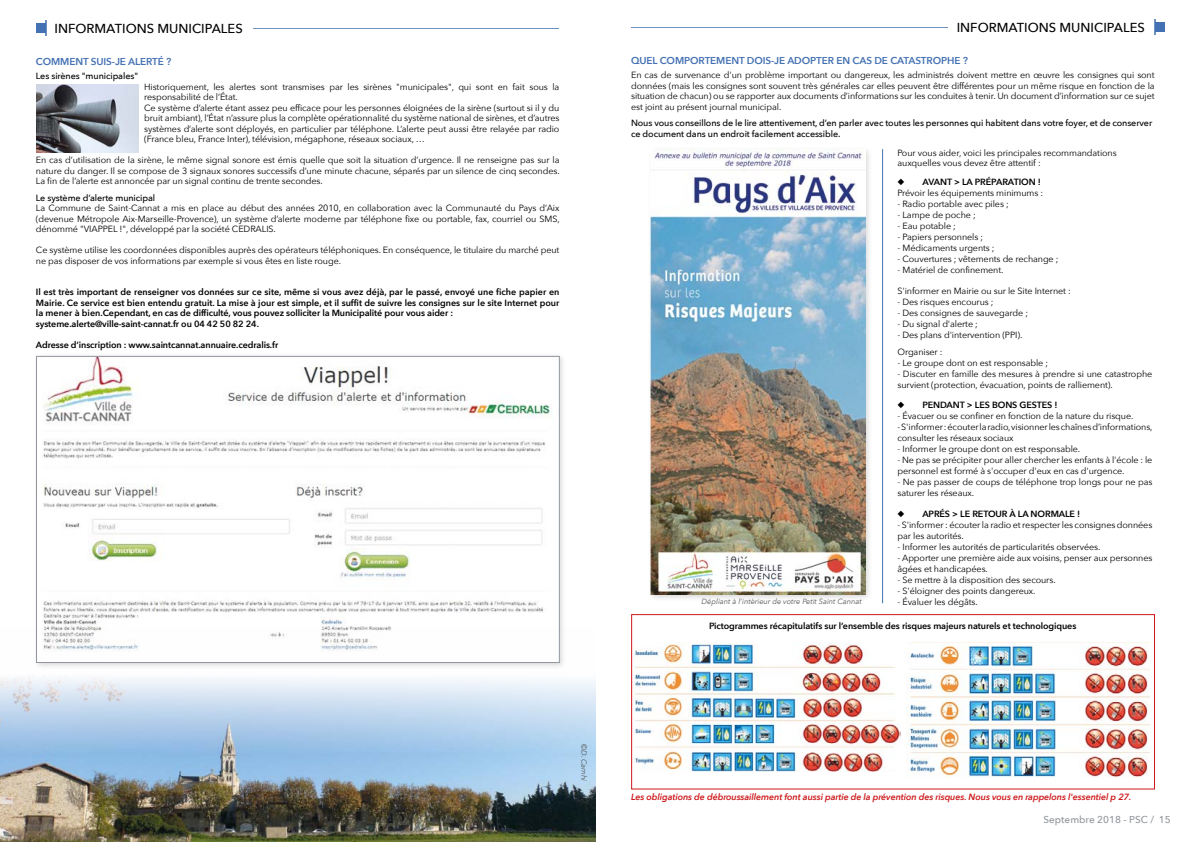
<style>
.page{position:relative;width:1191px;height:842px;background:#fff}
.page>*{position:absolute;margin:0;border:0;box-sizing:border-box;transform-origin:0 0}
.t1{font:500 13px "Avenir Next";color:#000}
.t2{font:600 10px "Avenir Next";letter-spacing:-.01em;color:#4471b3}
.t3{font:500 10px "Avenir Next";color:#92979d}
.t4{font:9px/10.5px "Avenir Next";letter-spacing:-.01em;color:#000}
.t5{font:600 9px/10.5px "Avenir Next";letter-spacing:-.01em;color:#000}
.t6{font:500 9px/10.5px "Avenir Next";letter-spacing:-.01em;color:#000}
.t7{font:italic 600 9px "Avenir Next";letter-spacing:-.01em;color:#cd171a}
.t8{font:italic 7.5px "Avenir Next";color:#575756}
.s1{font-weight:600}
</style>
<div class="page">
<svg style="left:45px;top:21px;width:2px;height:15px"></svg>
<hr style="left:253px;top:28px;width:305px;height:1px;background:#6e92c1">
<div style="left:36px;top:23px;width:9px;height:10px;background:#4471b3"></div>
<svg style="left:1154px;top:20px;width:1px;height:15px"></svg>
<hr style="left:631px;top:27px;width:316px;height:1px;background:#6e92c1">
<div style="left:1155px;top:23px;width:9px;height:9px;background:#4471b3"></div>
<div style="left:647px;top:146px;width:225px;height:456px;background:#000;opacity:.15"></div>
<img style="left:651px;top:149px;width:214px;height:446px">
<img style="left:37px;top:85px;width:101px;height:68px">
<div style="left:33px;top:353px;width:534px;height:317px;background:#000;opacity:.15"></div>
<img style="left:38px;top:358px;width:519px;height:270px">
<img style="left:633px;top:642px;width:268px;height:130px">
<img style="left:906px;top:642px;width:243px;height:135px">
<img style="left:0;top:628px;width:595px;height:214px">
<hr style="left:882px;top:149px;width:1px;height:454px;background:#4471b3">
<div style="left:631px;top:614px;width:523px;height:175px;border:1px solid #cd171a"></div>
<h1 class="t1" style="left:55px;top:17px;width:190px">INFORMATIONS MUNICIPALES</h1>
<h1 class="t1" style="left:956px;top:17px;width:190px">INFORMATIONS MUNICIPALES</h1>
<p class="t2" style="left:36px;top:53px;width:137px">COMMENT SUIS-JE ALERTÉ ?</p>
<p class="t6" style="left:36px;top:71px;width:104px">Les sirènes "municipales"</p>
<p class="t4" style="left:144px;top:81px;width:417px">Historiquement, les alertes sont transmises par les sirènes "municipales", qui sont en fait sous la responsabilité de l’État.<br>Ce système d’alerte étant assez peu efficace pour les personnes éloignées de la sirène (surtout si il y du bruit ambiant), l’État n’assure plus la complète opérationnalité du système national de sirènes, et d’autres systèmes d’alerte sont déployés, en particulier par téléphone. L’alerte peut aussi être relayée par radio (France bleu, France Inter), télévision, mégaphone, réseaux sociaux, …</p>
<p class="t4" style="left:36px;top:155px;width:525px;text-align:justify">En cas d’utilisation de la sirène, le même signal sonore est émis quelle que soit la situation d’urgence. Il ne renseigne pas sur la nature du danger. Il se compose de 3 signaux sonores successifs d’une minute chacune, séparés par un silence de cinq secondes.<br>La fin de l’alerte est annoncée par un signal continu de trente secondes.</p>
<p class="t6" style="left:36px;top:192px;width:121px">Le système d’alerte municipal</p>
<p class="t4" style="left:36px;top:203px;width:525px;text-align:justify">La Commune de Saint-Cannat a mis en place au début des années 2010, en collaboration avec la Communauté du Pays d’Aix (devenue Métropole Aix-Marseille-Provence), un système d’alerte moderne par téléphone fixe ou portable, fax, courriel ou SMS, dénommé "VIAPPEL !", développé par la société CEDRALIS.</p>
<p class="t4" style="left:36px;top:245px;width:525px">Ce système utilise les coordonnées disponibles auprès des opérateurs téléphoniques. En conséquence, le titulaire du marché peut ne pas disposer de vos informations par exemple si vous êtes en liste rouge.</p>
<p class="t5" style="left:36px;top:287px;width:525px">Il est très important de renseigner vos données sur ce site, même si vous avez déjà, par le passé, envoyé une fiche papier en Mairie. Ce service est bien entendu gratuit. La mise à jour est simple, et il suffit de suivre les consignes sur le site Internet pour la mener à bien.Cependant, en cas de difficulté, vous pouvez solliciter la Municipalité pour vous aider : systeme.alerte@ville-saint-cannat.fr ou 04 42 50 82 24.</p>
<p class="t5" style="left:36px;top:339px;width:244px">Adresse d’inscription : www.saintcannat.annuaire.cedralis.fr</p>
<p class="t2" style="left:631px;top:52px;width:338px">QUEL COMPORTEMENT DOIS-JE ADOPTER EN CAS DE CATASTROPHE ?</p>
<p class="t4" style="left:631px;top:70px;width:525px;text-align:justify">En cas de survenance d'un problème important ou dangereux, les administrés doivent mettre en œuvre les consignes qui sont données (mais les consignes sont souvent très générales car elles peuvent être différentes pour un même risque en fonction de la situation de chacun) ou se rapporter aux documents d’informations sur les conduites à tenir. Un document d’information sur ce sujet est joint au présent journal municipal.</p>
<p class="t4" style="left:897px;top:147px;width:221px">Pour vous aider, voici les principales recommandations auxquelles vous devez être attentif :</p>
<p class="t4" style="left:897px;top:176px;width:147px;line-height:11px">◆ <span class="s1">AVANT &gt; LA PRÉPARATION !<br></span>Prévoir les équipements minimums :</p>
<p class="t4" style="left:897px;top:198px;width:113px">- Radio portable avec piles ;</p>
<p class="t4" style="left:897px;top:209px;width:80px">- Lampe de poche ;</p>
<p class="t4" style="left:897px;top:220px;width:60px">- Eau potable ;</p>
<p class="t4" style="left:897px;top:231px;width:87px">- Papiers personnels ;</p>
<p class="t4" style="left:897px;top:242px;width:99px">- Médicaments urgents ;</p>
<p class="t4" style="left:897px;top:253px;width:162px">- Couvertures ; vêtements de rechange ;</p>
<p class="t4" style="left:897px;top:264px;width:107px">- Matériel de confinement.</p>
<p class="t4" style="left:897px;top:285px;width:175px">S'informer en Mairie ou sur le Site Internet :</p>
<p class="t4" style="left:897px;top:296px;width:98px">- Des risques encourus ;</p>
<p class="t4" style="left:897px;top:307px;width:132px">- Des consignes de sauvegarde ;</p>
<p class="t4" style="left:897px;top:318px;width:82px">- Du signal d'alerte ;</p>
<p class="t4" style="left:897px;top:325px;width:126px;line-height:17px">- Des plans d'intervention (PPI).<br>Organiser :</p>
<p class="t4" style="left:897px;top:357px;width:152px">- Le groupe dont on est responsable ;</p>
<p class="t4" style="left:897px;top:367px;width:256px;line-height:11px">- Discuter en famille des mesures à prendre si une catastrophe survient (protection, évacuation, points de ralliement).</p>
<p class="t5" style="left:897px;top:399px;width:161px">◆ PENDANT &gt; LES BONS GESTES !</p>
<p class="t4" style="left:897px;top:410px;width:237px">- Évacuer ou se confiner en fonction de la nature du risque.</p>
<p class="t4" style="left:897px;top:421px;width:257px;line-height:11px">- S'informer : écouter la radio, visionner les chaînes d’informations, consulter les réseaux sociaux</p>
<p class="t4" style="left:897px;top:443px;width:184px">- Informer le groupe dont on est responsable.</p>
<p class="t4" style="left:897px;top:454px;width:256px;line-height:11px">- Ne pas se précipiter pour aller chercher les enfants à l'école : le personnel est formé à s'occuper d'eux en cas d'urgence.</p>
<p class="t4" style="left:897px;top:476px;width:256px;line-height:11px">- Ne pas passer de coups de téléphone trop longs pour ne pas saturer les réseaux.</p>
<p class="t5" style="left:897px;top:508px;width:184px">◆ APRÉS &gt; LE RETOUR À LA NORMALE !</p>
<p class="t4" style="left:897px;top:518px;width:256px;line-height:11px">- S'informer : écouter la radio et respecter les consignes données par les autorités.</p>
<p class="t4" style="left:897px;top:541px;width:204px">- Informer les autorités de particularités observées.</p>
<p class="t4" style="left:897px;top:551px;width:256px;line-height:11px">- Apporter une première aide aux voisins, penser aux personnes âgées et handicapées.</p>
<p class="t4" style="left:897px;top:574px;width:160px">- Se mettre à la disposition des secours.</p>
<p class="t4" style="left:897px;top:585px;width:139px">- S'éloigner des points dangereux.</p>
<p class="t4" style="left:897px;top:596px;width:82px">- Évaluer les dégâts.</p>
<p class="t5" style="left:709px;top:620px;width:369px">Pictogrammes récapitulatifs sur l’ensemble des risques majeurs naturels et technologiques</p>
<p class="t6" style="left:631px;top:117px;width:523px">Nous vous conseillons de le lire attentivement, d’en parler avec toutes les personnes qui habitent dans votre foyer, et de conserver ce document dans un endroit facilement accessible.</p>
<p class="t8" style="left:701px;top:595px;width:162px">Dépliant à l'intèrieur de votre Petit Saint Cannat</p>
<p class="t8" style="left:590px;top:744px;width:38px;rotate:90deg">©D. Camhi</p>
<p class="t7" style="left:631px;top:789px;width:502px">Les obligations de débroussaillement font aussi partie de la prévention des risques. Nous vous en rappelons l'essentiel p 27.</p>
<p class="t3" style="left:1043px;top:811px;width:129px">Septembre 2018 - PSC / 15</p>
</div>
